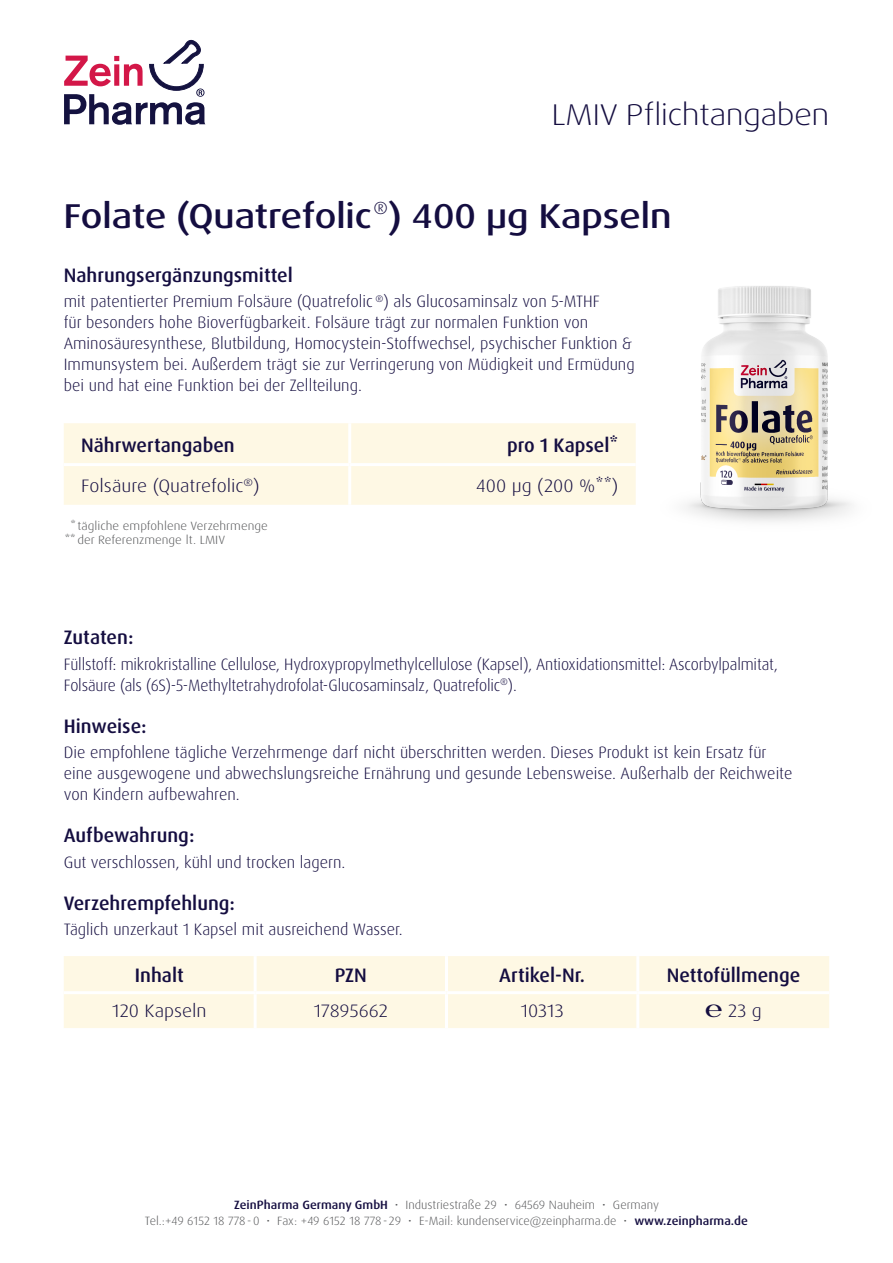
<style>
.page{position:relative;width:893px;height:1263px;background:#fff}
.page>*{position:absolute;margin:0;border:0;box-sizing:border-box;transform-origin:0 0}
.t1{font:500 expanded 34.5px "Dax Pro";color:#140d40}
.t2{font:300 expanded 30px "Dax Pro";color:#140d40}
.t3{font:500 19.5px "Dax Pro";color:#140d40}
.Fließtext{font:300 18px "Dax Pro";color:#140d40;scale:1.1 1}
.t4{font:300 16.5px/21px "Dax Pro";color:#140d40}
.Fließtext-2{font:300 12px "Dax Pro";color:#57585a;scale:1.05 1}
.Fließtext-3{font:300 12px "Dax Pro";color:#57585a;scale:1.1 1}
.s1{font-weight:500;color:#140d40}
</style>
<div class="page">
<svg style="left:64px;top:39px;width:142px;height:86px"></svg>
<div style="left:64px;top:423px;width:470px;height:82px;background:#fef8e4"></div>
<hr style="left:348px;top:423px;width:3px;height:40px;background:#fff">
<hr style="left:64px;top:463px;width:286px;height:3px;background:#fff">
<hr style="left:350px;top:463px;width:286px;height:3px;background:#fff">
<hr style="left:348px;top:466px;width:3px;height:39px;background:#fff">
<img style="left:534px;top:286px;width:318px;height:236px">
<div style="left:64px;top:956px;width:765px;height:72px;background:#fef8e4"></div>
<hr style="left:254px;top:956px;width:3px;height:35px;background:#fff">
<hr style="left:445px;top:956px;width:3px;height:35px;background:#fff">
<hr style="left:636px;top:956px;width:3px;height:35px;background:#fff">
<hr style="left:64px;top:991px;width:191px;height:3px;background:#fff">
<hr style="left:255px;top:991px;width:191px;height:3px;background:#fff">
<hr style="left:254px;top:994px;width:3px;height:34px;background:#fff">
<hr style="left:446px;top:991px;width:192px;height:3px;background:#fff">
<hr style="left:445px;top:994px;width:3px;height:34px;background:#fff">
<hr style="left:638px;top:991px;width:191px;height:3px;background:#fff">
<hr style="left:636px;top:994px;width:3px;height:34px;background:#fff">
<p class="t2" style="left:552px;top:96px;width:279px">LMIV Pflichtangaben</p>
<p class="t1" style="left:64px;top:194px;width:609px">Folate (Quatrefolic <sup>®</sup>) 400 µg Kapseln</p>
<p class="t3" style="left:64px;top:262px;width:231px">Nahrungsergänzungsmittel</p>
<p class="t4" style="left:64px;top:291px;width:572px">mit patentierter Premium Folsäure (Quatrefolic <sup>®</sup>) als Glucosaminsalz von 5-MTHF<br>für besonders hohe Bioverfügbarkeit. Folsäure trägt zur normalen Funktion von Aminosäuresynthese, Blutbildung, Homocystein-Stoffwechsel, psychischer Funktion &amp; Immunsystem bei. Außerdem trägt sie zur Verringerung von Müdigkeit und Ermüdung bei und hat eine Funktion bei der Zellteilung.</p>
<p class="t3" style="left:81px;top:432px;width:155px">Nährwertangaben</p>
<p class="t3" style="left:507px;top:432px;width:113px">pro 1 Kapsel*</p>
<p class="Fließtext" style="left:81px;top:474px;width:164px">Folsäure (Quatrefolic<sup>®</sup>)</p>
<p class="Fließtext" style="left:476px;top:474px;width:131px">400 μg (200 %**)</p>
<p class="Fließtext-3" style="left:70px;top:518px;width:181px">* tägliche empfohlene Verzehrmenge</p>
<p class="Fließtext-3" style="left:65px;top:532px;width:147px">**der Referenzmenge lt. LMIV</p>
<p class="t3" style="left:64px;top:625px;width:71px">Zutaten:</p>
<p class="t4" style="left:64px;top:653px;width:716px">Füllstoff: mikrokristalline Cellulose, Hydroxypropylmethylcellulose (Kapsel), Antioxidationsmittel: Ascorbylpalmitat,<br>Folsäure (als (6S)-5-Methyltetrahydrofolat-Glucosaminsalz, Quatrefolic<sup>®</sup>).</p>
<p class="t3" style="left:64px;top:713px;width:84px">Hinweise:</p>
<p class="t4" style="left:64px;top:742px;width:730px">Die empfohlene tägliche Verzehrmenge darf nicht überschritten werden. Dieses Produkt ist kein Ersatz für eine ausgewogene und abwechslungsreiche Ernährung und gesunde Lebensweise. Außerhalb der Reichweite von Kindern aufbewahren.</p>
<p class="t3" style="left:64px;top:823px;width:132px">Aufbewahrung:</p>
<p class="t4" style="left:64px;top:851px;width:283px">Gut verschlossen, kühl und trocken lagern.</p>
<p class="t3" style="left:64px;top:890px;width:173px">Verzehrempfehlung:</p>
<p class="t4" style="left:64px;top:919px;width:340px">Täglich unzerkaut 1 Kapsel mit ausreichend Wasser.</p>
<p class="t3" style="left:135px;top:963px;width:50px">Inhalt</p>
<p class="t3" style="left:335px;top:963px;width:34px">PZN</p>
<p class="t3" style="left:499px;top:963px;width:87px">Artikel-Nr.</p>
<p class="t3" style="left:667px;top:963px;width:135px">Nettofüllmenge</p>
<p class="Fließtext" style="left:112px;top:999px;width:87px">120 Kapseln</p>
<p class="Fließtext" style="left:314px;top:999px;width:69px">17895662</p>
<p class="Fließtext" style="left:521px;top:999px;width:41px">10313</p>
<p class="Fließtext" style="left:705px;top:999px;width:53px">℮ 23 g</p>
<p class="Fließtext-2" style="left:234px;top:1197px;width:406px"><span class="s1">ZeinPharma Germany GmbH</span> • Industriestraße 29 • 64569 Nauheim • Germany</p>
<p class="Fließtext-2" style="left:145px;top:1213px;width:576px">Tel.:+49 6152 18 778-0 • Fax: +49 6152 18 778- 29 • E-Mail: kundenservice@zeinpharma.de • <span class="s1">www.zeinpharma.de</span></p>
</div>
